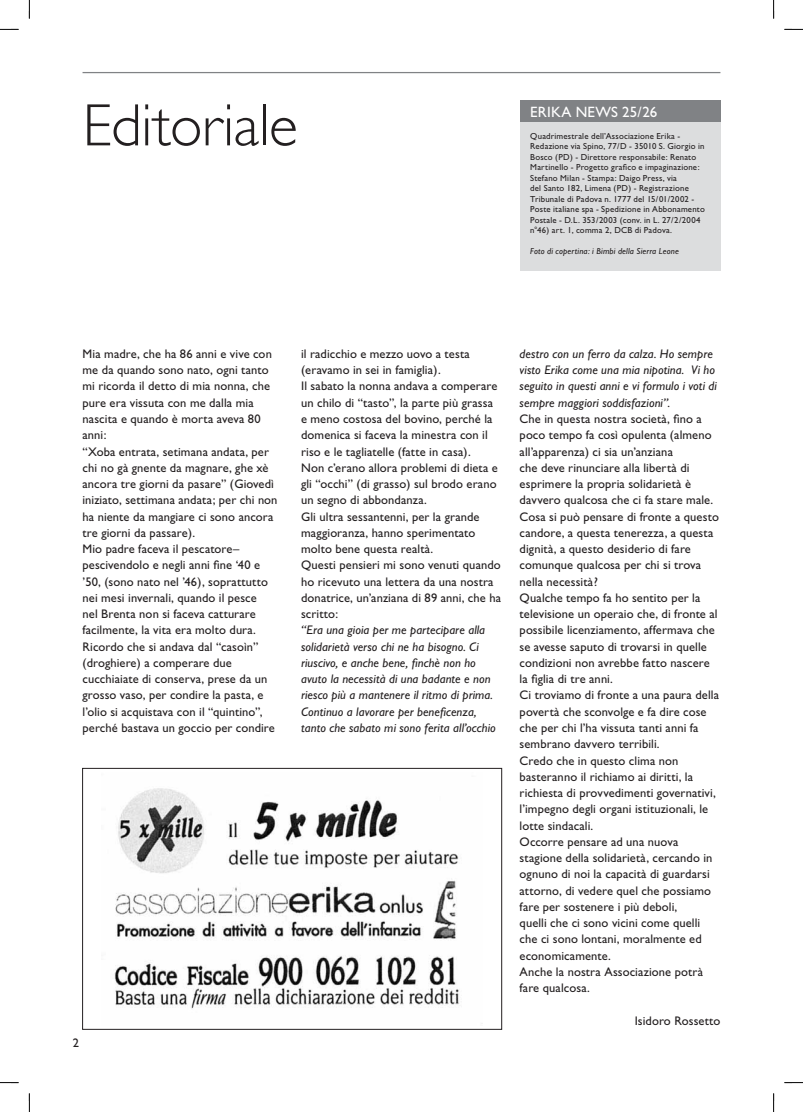
<style>
.page{position:relative;width:803px;height:1112px;background:#fff}
.page>*{position:absolute;margin:0;border:0;box-sizing:border-box;transform-origin:0 0}
.t1{font:300 60px "Gill Sans";letter-spacing:-.01em;color:#231f20}
.t2{font:15px "Gill Sans";letter-spacing:.01em;color:#fff}
.t3{font:12.5px/16.2px "Gill Sans";letter-spacing:.01em;color:#231f20}
.t4{font:italic 12.5px/16.2px "Gill Sans";letter-spacing:.005em;color:#231f20}
.t5{font:8.75px/10.5px "Gill Sans";letter-spacing:.02em;color:#231f20}
.t6{font:italic 8.75px "Gill Sans";letter-spacing:.02em;color:#231f20}
</style>
<div class="page">
<hr style="left:83px;top:72px;width:637px;height:1px;background:#808285">
<div style="left:520px;top:122px;width:200px;height:148px;background:#dcddde"></div>
<div style="left:520px;top:100px;width:200px;height:22px;background:#808285"></div>
<img style="left:114px;top:788px;width:345px;height:221px">
<div style="left:82px;top:768px;width:420px;height:261px;border:1px solid #231f20"></div>
<svg style="left:0;top:29px;width:19px;height:1px"></svg>
<svg style="left:784px;top:29px;width:19px;height:1px"></svg>
<svg style="left:0;top:1082px;width:19px;height:1px"></svg>
<svg style="left:784px;top:1082px;width:19px;height:1px"></svg>
<svg style="left:29px;top:0;width:1px;height:19px"></svg>
<svg style="left:29px;top:1093px;width:1px;height:18px"></svg>
<svg style="left:773px;top:0;width:1px;height:19px"></svg>
<svg style="left:773px;top:1093px;width:1px;height:18px"></svg>
<h1 class="t1" style="left:83px;top:104px;width:217px">Editoriale</h1>
<p class="t2" style="left:530px;top:106px;width:128px">ERIKA NEWS 25/26</p>
<p class="t5" style="left:530px;top:131px;width:176px">Quadrimestrale dell’Associazione Erika - Redazione via Spino, 77/D - 35010 S. Giorgio in Bosco (PD) - Direttore responsabile: Renato Martinello - Progetto grafico e impaginazione:<br>Stefano Milan - Stampa: Daigo Press, via<br>del Santo 182, Limena (PD) - Registrazione Tribunale di Padova n. 1777 del 15/01/2002 - Poste italiane spa - Spedizione in Abbonamento Postale - D.L. 353/2003 (conv. in L. 27/2/2004 n°46) art. 1, comma 2, DCB di Padova.</p>
<p class="t6" style="left:530px;top:248px;width:150px">Foto di copertina: i Bimbi della Sierra Leone</p>
<p class="t3" style="left:83px;top:347px;width:196px">Mia madre, che ha 86 anni e vive con me da quando sono nato, ogni tanto mi ricorda il detto di mia nonna, che pure era vissuta con me dalla mia nascita e quando è morta aveva 80 anni:<br>“Xoba entrata, setimana andata, per chi no gà gnente da magnare, ghe xè ancora tre giorni da pasare” (Giovedì iniziato, settimana andata; per chi non ha niente da mangiare ci sono ancora tre giorni da passare).<br>Mio padre faceva il pescatore– pescivendolo e negli anni fine ‘40 e ’50, (sono nato nel ’46), soprattutto nei mesi invernali, quando il pesce<br>nel Brenta non si faceva catturare facilmente, la vita era molto dura.<br>Ricordo che si andava dal “casoìn” (droghiere) a comperare due cucchiaiate di conserva, prese da un grosso vaso, per condire la pasta, e l’olio si acquistava con il “quintino”, perché bastava un goccio per condire</p>
<p class="t3" style="left:301px;top:347px;width:202px">il radicchio e mezzo uovo a testa (eravamo in sei in famiglia).<br>Il sabato la nonna andava a comperare un chilo di “tasto”, la parte più grassa e meno costosa del bovino, perché la domenica si faceva la minestra con il riso e le tagliatelle (fatte in casa).<br>Non c’erano allora problemi di dieta e gli “occhi” (di grasso) sul brodo erano un segno di abbondanza.<br>Gli ultra sessantenni, per la grande maggioranza, hanno sperimentato molto bene questa realtà.<br>Questi pensieri mi sono venuti quando ho ricevuto una lettera da una nostra donatrice, un’anziana di 89 anni, che ha scritto:</p>
<p class="t4" style="left:301px;top:623px;width:196px">“Era una gioia per me partecipare alla solidarietà verso chi ne ha bisogno. Ci riuscivo, e anche bene, finchè non ho avuto la necessità di una badante e non riesco più a mantenere il ritmo di prima.<br>Continuo a lavorare per beneficenza, tanto che sabato mi sono ferita all’occhio</p>
<p class="t3" style="left:73px;top:1035px;width:8px">2</p>
<p class="t4" style="left:520px;top:347px;width:199px">destro con un ferro da calza. Ho sempre visto Erika come una mia nipotina. Vi ho seguito in questi anni e vi formulo i voti di sempre maggiori soddisfazioni”.</p>
<p class="t3" style="left:520px;top:412px;width:201px">Che in questa nostra società, fino a poco tempo fa così opulenta (almeno all’apparenza) ci sia un’anziana<br>che deve rinunciare alla libertà di esprimere la propria solidarietà è davvero qualcosa che ci fa stare male.<br>Cosa si può pensare di fronte a questo candore, a questa tenerezza, a questa dignità, a questo desiderio di fare comunque qualcosa per chi si trova nella necessità?<br>Qualche tempo fa ho sentito per la televisione un operaio che, di fronte al possibile licenziamento, affermava che se avesse saputo di trovarsi in quelle condizioni non avrebbe fatto nascere la figlia di tre anni.<br>Ci troviamo di fronte a una paura della povertà che sconvolge e fa dire cose che per chi l’ha vissuta tanti anni fa sembrano davvero terribili.<br>Credo che in questo clima non basteranno il richiamo ai diritti, la richiesta di provvedimenti governativi, l’impegno degli organi istituzionali, le lotte sindacali.<br>Occorre pensare ad una nuova stagione della solidarietà, cercando in ognuno di noi la capacità di guardarsi attorno, di vedere quel che possiamo fare per sostenere i più deboli,<br>quelli che ci sono vicini come quelli che ci sono lontani, moralmente ed economicamente.<br>Anche la nostra Associazione potrà fare qualcosa.</p>
<p class="t3" style="left:635px;top:1013px;width:87px">Isidoro Rossetto</p>
</div>
